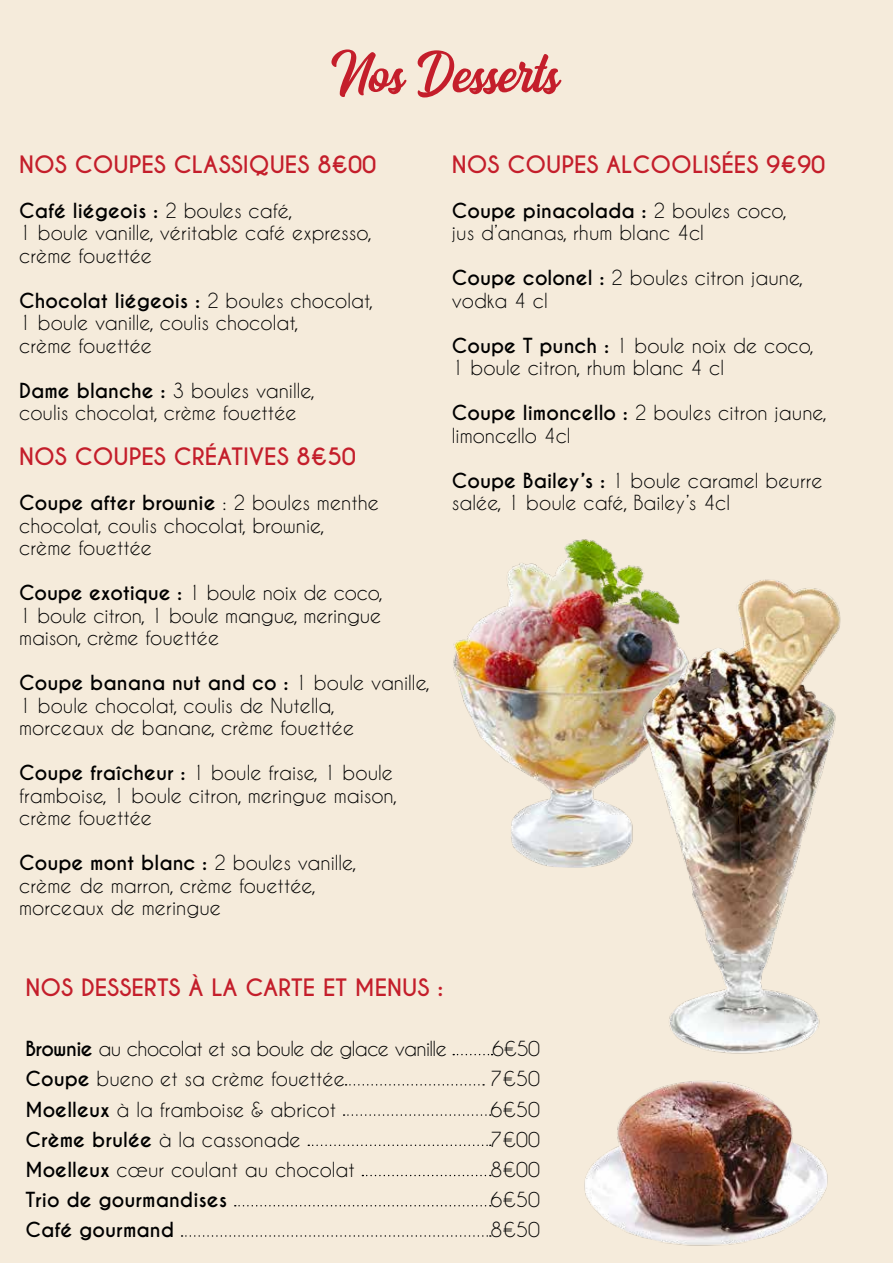
<style>
.page{position:relative;width:893px;height:1263px;background:#f5ebdb}
.page>*{position:absolute;margin:0;border:0;box-sizing:border-box;transform-origin:0 0}
.t1{font:52.05px "Arthein";color:#c41e2b}
.t2{font:700 22.5px "Caviar Dreams";color:#c41e2b}
.t3{font:19.5px/22.5px "Caviar Dreams";color:#000}
.t4{font:19.5px "Caviar Dreams";letter-spacing:-.03em;color:#000}
.t5{font:700 19.5px "Caviar Dreams";color:#000}
.s1{font-weight:700}
</style>
<div class="page">
<svg style="left:453px;top:1054px;width:40px;height:1px"></svg>
<svg style="left:346px;top:1084px;width:138px;height:1px"></svg>
<svg style="left:344px;top:1114px;width:147px;height:2px"></svg>
<svg style="left:308px;top:1144px;width:183px;height:2px"></svg>
<svg style="left:362px;top:1175px;width:129px;height:1px"></svg>
<svg style="left:235px;top:1205px;width:256px;height:1px"></svg>
<svg style="left:182px;top:1235px;width:309px;height:2px"></svg>
<img style="left:453px;top:539px;width:178px;height:328px">
<img style="left:569px;top:566px;width:272px;height:488px">
<img style="left:584px;top:1080px;width:244px;height:166px">
<h1 class="t1" style="left:331px;top:41px;width:230px">Nos Desserts</h1>
<p class="t2" style="left:19px;top:151px;width:359px">NOS COUPES CLASSIQUES 8€00</p>
<p class="t3" style="left:19px;top:199px;width:354px"><span class="s1">Café liégeois :</span> 2 boules café,<br>1 boule vanille, véritable café expresso, crème fouettée</p>
<p class="t3" style="left:19px;top:289px;width:355px"><span class="s1">Chocolat liégeois :</span> 2 boules chocolat,<br>1 boule vanille, coulis chocolat,<br>crème fouettée</p>
<p class="t3" style="left:19px;top:379px;width:297px"><span class="s1">Dame blanche :</span> 3 boules vanille, coulis chocolat, crème fouettée</p>
<p class="t2" style="left:19px;top:443px;width:338px">NOS COUPES CRÉATIVES 8€50</p>
<p class="t3" style="left:19px;top:491px;width:361px"><span class="s1">Coupe after brownie</span> : 2 boules menthe chocolat, coulis chocolat, brownie, crème fouettée</p>
<p class="t3" style="left:19px;top:581px;width:365px;text-align:justify"><span class="s1">Coupe exotique :</span> 1 boule noix de coco, 1 boule citron, 1 boule mangue, meringue maison, crème fouettée</p>
<p class="t3" style="left:19px;top:671px;width:412px"><span class="s1">Coupe banana nut and co :</span> 1 boule vanille,<br>1 boule chocolat, coulis de Nutella,<br>morceaux de banane, crème fouettée</p>
<p class="t3" style="left:19px;top:761px;width:379px"><span class="s1">Coupe fraîcheur :</span> 1 boule fraise, 1 boule framboise, 1 boule citron, meringue maison, crème fouettée</p>
<p class="t3" style="left:19px;top:851px;width:339px"><span class="s1">Coupe mont blanc :</span> 2 boules vanille, crème de marron, crème fouettée, morceaux de meringue</p>
<p class="t2" style="left:452px;top:151px;width:375px">NOS COUPES ALCOOLISÉES 9€90</p>
<p class="t3" style="left:452px;top:199px;width:336px"><span class="s1">Coupe pinacolada :</span> 2 boules coco, jus d’ananas, rhum blanc 4cl</p>
<p class="t3" style="left:452px;top:266px;width:353px"><span class="s1">Coupe colonel :</span> 2 boules citron jaune, vodka 4 cl</p>
<p class="t3" style="left:452px;top:334px;width:363px"><span class="s1">Coupe T punch :</span> 1 boule noix de coco,<br>1 boule citron, rhum blanc 4 cl</p>
<p class="t3" style="left:452px;top:401px;width:376px"><span class="s1">Coupe limoncello :</span> 2 boules citron jaune, limoncello 4cl</p>
<p class="t3" style="left:452px;top:469px;width:372px"><span class="s1">Coupe Bailey’s :</span> 1 boule caramel beurre salée, 1 boule café, Bailey’s 4cl</p>
<p class="t2" style="left:26px;top:973px;width:419px">NOS DESSERTS À LA CARTE ET MENUS :</p>
<p class="t4" style="left:26px;top:1037px;width:423px"><span class="s1">Brownie</span> au chocolat et sa boule de glace vanille</p>
<p class="t3" style="left:492px;top:1037px;width:49px">6€50</p>
<p class="t3" style="left:26px;top:1067px;width:321px"><span class="s1">Coupe</span> bueno et sa crème fouettée</p>
<p class="t3" style="left:490px;top:1067px;width:51px">7€50</p>
<p class="t3" style="left:26px;top:1097px;width:312px"><span class="s1">Moelleux</span> à la framboise &amp; abricot</p>
<p class="t3" style="left:490px;top:1097px;width:51px">6€50</p>
<p class="t3" style="left:26px;top:1128px;width:277px"><span class="s1">Crème brulée</span> à la cassonade</p>
<p class="t3" style="left:490px;top:1128px;width:51px">7€00</p>
<p class="t3" style="left:26px;top:1158px;width:331px"><span class="s1">Moelleux</span> cœur coulant au chocolat</p>
<p class="t3" style="left:490px;top:1158px;width:51px">8€00</p>
<p class="t5" style="left:26px;top:1188px;width:203px">Trio de gourmandises</p>
<p class="t3" style="left:490px;top:1188px;width:51px">6€50</p>
<p class="t5" style="left:26px;top:1218px;width:150px">Café gourmand</p>
<p class="t3" style="left:490px;top:1218px;width:51px">8€50</p>
</div>
